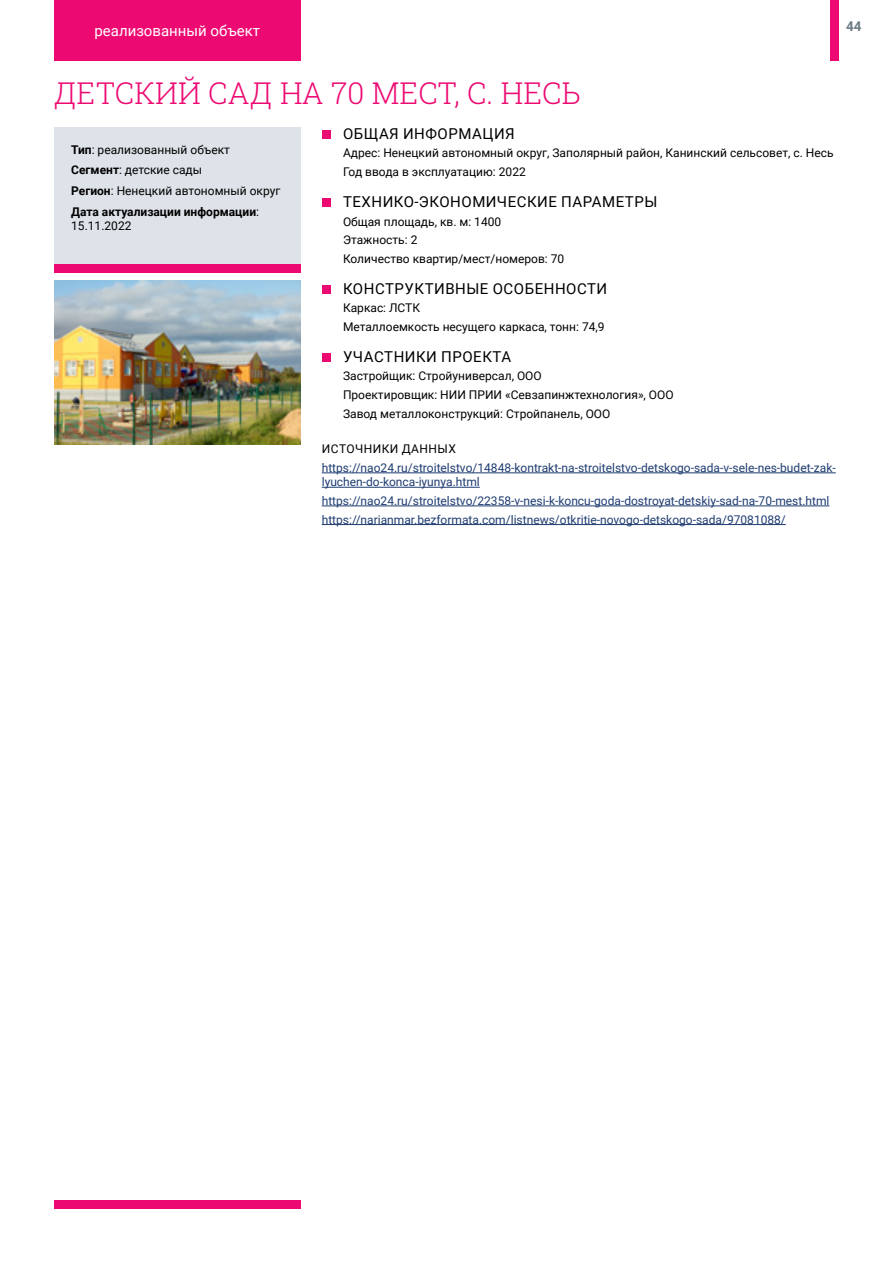
<style>
.page{position:relative;width:893px;height:1263px;background:#fff}
.page>*{position:absolute;margin:0;border:0;box-sizing:border-box;transform-origin:0 0}
.t1{font:300 30px "Roboto Slab";color:#ed0972}
.t2{font:15px "Roboto";letter-spacing:.035em;color:#000}
.t3{font:15px "Roboto";color:#fff}
.t4{font:700 13.5px "Roboto";color:#6b7b84}
.t5{font:12px/18.6px "Roboto";color:#000}
.t6{font:12px/14.4px "Roboto";color:#1e3c71}
.t7{font:12px "Roboto";letter-spacing:.035em;color:#000}
.s1{font-weight:700}
</style>
<div class="page">
<div style="left:54px;top:1200px;width:246px;height:9px;background:#ed0972"></div>
<div style="left:54px;top:0;width:246px;height:61px;background:#ed0972"></div>
<div style="left:830px;top:0;width:9px;height:61px;background:#ed0972"></div>
<div style="left:54px;top:136px;width:246px;height:136px;background:#ed0972"></div>
<hr style="left:322px;top:472px;width:514px;height:1px;background:#1e3c71">
<hr style="left:322px;top:487px;width:158px;height:1px;background:#1e3c71">
<hr style="left:322px;top:506px;width:507px;height:1px;background:#1e3c71">
<hr style="left:322px;top:524px;width:464px;height:1px;background:#1e3c71">
<div style="left:322px;top:130px;width:8px;height:9px;background:#ed0972"></div>
<div style="left:322px;top:198px;width:8px;height:9px;background:#ed0972"></div>
<div style="left:322px;top:285px;width:8px;height:9px;background:#ed0972"></div>
<div style="left:322px;top:353px;width:8px;height:9px;background:#ed0972"></div>
<div style="left:54px;top:128px;width:246px;height:136px;background:#dde3e8"></div>
<img style="left:54px;top:281px;width:246px;height:164px">
<p class="t3" style="left:94px;top:20px;width:167px">реализованный объект</p>
<p class="t4" style="left:846px;top:17px;width:17px">44</p>
<h1 class="t1" style="left:54px;top:72px;width:529px">ДЕТСКИЙ САД НА 70 МЕСТ, С. НЕСЬ</h1>
<p class="t5" style="left:71px;top:138px;width:211px;line-height:20.9px"><span class="s1">Тип</span>: реализованный объект<br><span class="s1">Сегмент</span>: детские сады<br><span class="s1">Регион</span>: Ненецкий автономный округ<br><span class="s1">Дата актуализации информации</span>:</p>
<p class="t5" style="left:71px;top:216px;width:62px">15.11.2022</p>
<p class="t2" style="left:343px;top:123px;width:173px">ОБЩАЯ ИНФОРМАЦИЯ</p>
<p class="t5" style="left:343px;top:143px;width:492px">Адрес: Ненецкий автономный округ, Заполярный район, Канинский сельсовет, с. Несь<br>Год ввода в эксплуатацию: 2022</p>
<p class="t2" style="left:343px;top:191px;width:316px">ТЕХНИКО-ЭКОНОМИЧЕСКИЕ ПАРАМЕТРЫ</p>
<p class="t5" style="left:343px;top:212px;width:223px">Общая площадь, кв. м: 1400<br>Этажность: 2<br>Количество квартир/мест/номеров: 70</p>
<p class="t2" style="left:343px;top:278px;width:266px">КОНСТРУКТИВНЫЕ ОСОБЕННОСТИ</p>
<p class="t5" style="left:343px;top:298px;width:263px">Каркас: ЛСТК<br>Металлоемкость несущего каркаса, тонн: 74,9</p>
<p class="t2" style="left:343px;top:346px;width:170px">УЧАСТНИКИ ПРОЕКТА</p>
<p class="t5" style="left:343px;top:366px;width:332px">Застройщик: Стройуниверсал, ООО<br>Проектировщик: НИИ ПРИИ «Севзапинжтехнология», ООО<br>Завод металлоконструкций: Стройпанель, ООО</p>
<p class="t7" style="left:322px;top:441px;width:135px">ИСТОЧНИКИ ДАННЫХ</p>
<p class="t6" style="left:322px;top:460px;width:515px">https://nao24.ru/stroitelstvo/14848-kontrakt-na-stroitelstvo-detskogo-sada-v-sele-nes-budet-zak&shy;lyuchen-do-konca-iyunya.html</p>
<p class="t6" style="left:322px;top:491px;width:509px;line-height:18.6px">https://nao24.ru/stroitelstvo/22358-v-nesi-k-koncu-goda-dostroyat-detskiy-sad-na-70-mest.html https://narianmar.bezformata.com/listnews/otkritie-novogo-detskogo-sada/97081088/</p>
</div>
